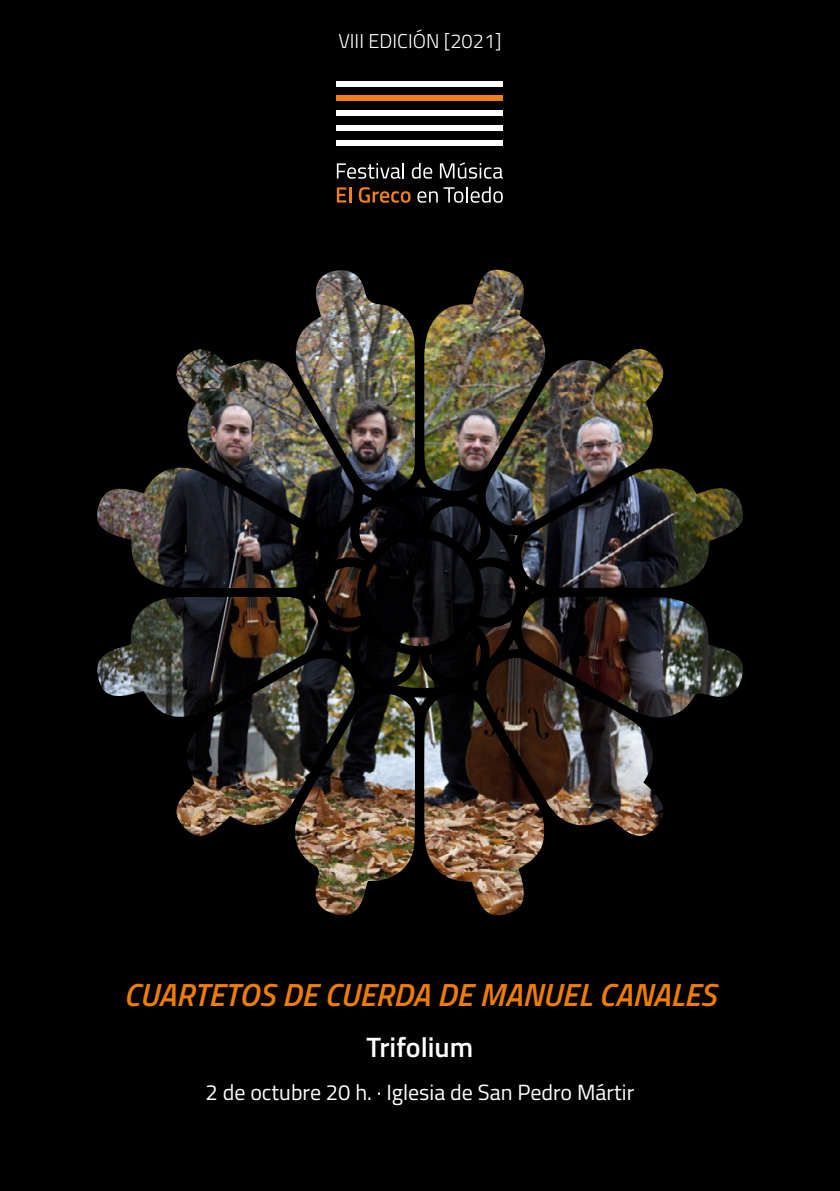
<style>
.page{position:relative;width:840px;height:1191px;background:#fff}
.page>*{position:absolute;margin:0;border:0;box-sizing:border-box;transform-origin:0 0}
.t1{font:italic 600 32px "Titillium";color:#ef7d00}
.t2{font:600 28px "Titillium";color:#fff}
.t3{font:22px "Titillium";color:#fff}
.t4{font:300 20px "Titillium";color:#fff}
</style>
<div class="page">
<div style="left:0;top:0;width:839px;height:1191px;background:#000"></div>
<svg style="left:336px;top:163px;width:68px;height:16px"></svg>
<svg style="left:411px;top:163px;width:21px;height:16px"></svg>
<svg style="left:439px;top:162px;width:63px;height:17px"></svg>
<svg style="left:336px;top:187px;width:10px;height:15px"></svg>
<hr style="left:348px;top:187px;width:3px;height:15px;background:#f08017">
<svg style="left:358px;top:187px;width:52px;height:16px"></svg>
<svg style="left:417px;top:191px;width:20px;height:12px"></svg>
<svg style="left:443px;top:187px;width:59px;height:16px"></svg>
<div style="left:336px;top:81px;width:167px;height:5px;background:#fff"></div>
<div style="left:336px;top:95px;width:167px;height:6px;background:#f08017"></div>
<div style="left:336px;top:110px;width:167px;height:6px;background:#fff"></div>
<div style="left:336px;top:125px;width:167px;height:6px;background:#fff"></div>
<div style="left:336px;top:140px;width:167px;height:6px;background:#fff"></div>
<img style="left:97px;top:269px;width:646px;height:647px">
<img style="left:97px;top:270px;width:646px;height:318px">
<p class="t4" style="left:338px;top:27px;width:165px">VIII EDICIÓN [2021]</p>
<h1 class="t1" style="left:124px;top:970px;width:593px">CUARTETOS DE CUERDA DE MANUEL CANALES</h1>
<p class="t2" style="left:366px;top:1026px;width:108px">Trifolium</p>
<p class="t3" style="left:205px;top:1076px;width:430px">2 de octubre 20 h. · Iglesia de San Pedro Mártir</p>
</div>
